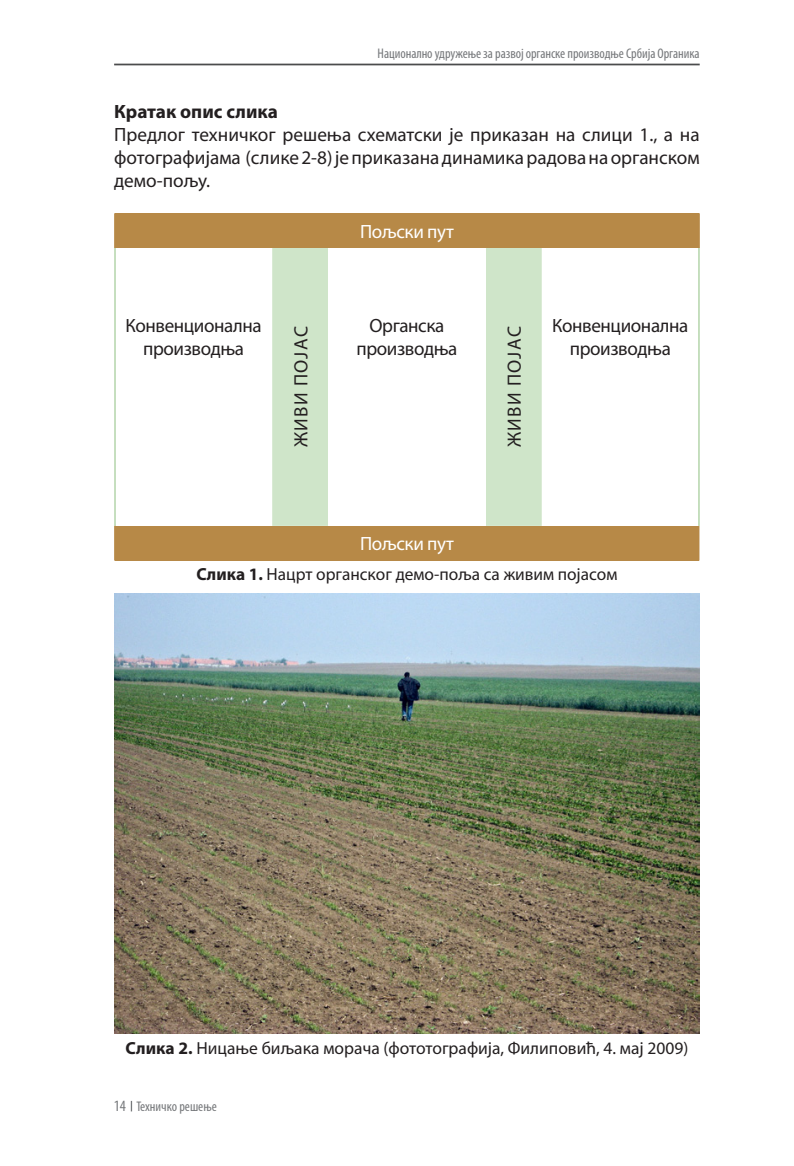
<style>
.page{position:relative;width:794px;height:1166px;background:#fff}
.page>*{position:absolute;margin:0;border:0;box-sizing:border-box;transform-origin:0 0}
.t1{font:19.25px/23.1px "Myriad Pro";letter-spacing:-.02em;color:#231f20;text-align:center}
.t2{font:19.25px "Myriad Pro";letter-spacing:-.02em;color:#fff}
.t3{font:700 19.25px "Myriad Pro";color:#231f20}
.t4{font:17.5px "Myriad Pro";color:#231f20}
.t5{font:condensed 14px "Myriad Pro";letter-spacing:-.005em;color:#76787b}
.s1{font-weight:700}
.s2{font-size:15.75px}
</style>
<div class="page">
<hr style="left:114px;top:64px;width:585px;height:1px;background:#4b4c4d">
<img style="left:114px;top:594px;width:585px;height:439px">
<div style="left:115px;top:213px;width:584px;height:35px;background:#b78947"></div>
<div style="left:272px;top:248px;width:270px;height:278px;background:#cfe5c9"></div>
<div style="left:328px;top:248px;width:157px;height:278px;background:#fff"></div>
<div style="left:115px;top:526px;width:584px;height:34px;background:#b78947"></div>
<hr style="left:114px;top:248px;width:2px;height:278px;background:#bedbb6">
<hr style="left:698px;top:248px;width:2px;height:278px;background:#bedbb6">
<hr style="left:114px;top:213px;width:2px;height:35px;background:#b78947">
<hr style="left:698px;top:213px;width:2px;height:35px;background:#b78947">
<hr style="left:114px;top:526px;width:2px;height:34px;background:#b78947">
<p class="t5" style="left:377px;top:45px;width:323px">Национално удружење за развој органске производње Србија Органика</p>
<p class="t3" style="left:114px;top:99px;width:165px">Кратак опис слика</p>
<p class="t1" style="left:114px;top:123px;width:587px;text-align:justify">Предлог техничког решења схематски је приказан на слици 1., а на фотографијама (слике 2-8) је приказана динамика радова на органском демо-пољу.</p>
<p class="t2" style="left:360px;top:220px;width:95px">Пољски пут</p>
<p class="t1" style="left:125px;top:313px;width:138px">Конвенционална производња</p>
<p class="t1" style="left:289px;top:447px;width:120px;rotate:-90deg">Живи појас</p>
<p class="t1" style="left:356px;top:313px;width:103px">Oрганскa производњa</p>
<p class="t1" style="left:502px;top:447px;width:120px;rotate:-90deg">Живи појас</p>
<p class="t1" style="left:552px;top:313px;width:138px">Конвенционална производња</p>
<p class="t2" style="left:360px;top:532px;width:95px">Пољски пут</p>
<p class="t4" style="left:196px;top:563px;width:422px"><span class="s1">Слика 1.</span> Нацрт органског демо-поља са живим појасом</p>
<p class="t4" style="left:125px;top:1037px;width:564px"><span class="s1">Слика 2.</span> Ницање биљака морача (фототографија, Филиповић, 4. мај 2009)</p>
<p class="t5" style="left:114px;top:1098px;width:105px"><span class="s2">14</span> Техничко решење</p>
</div>
